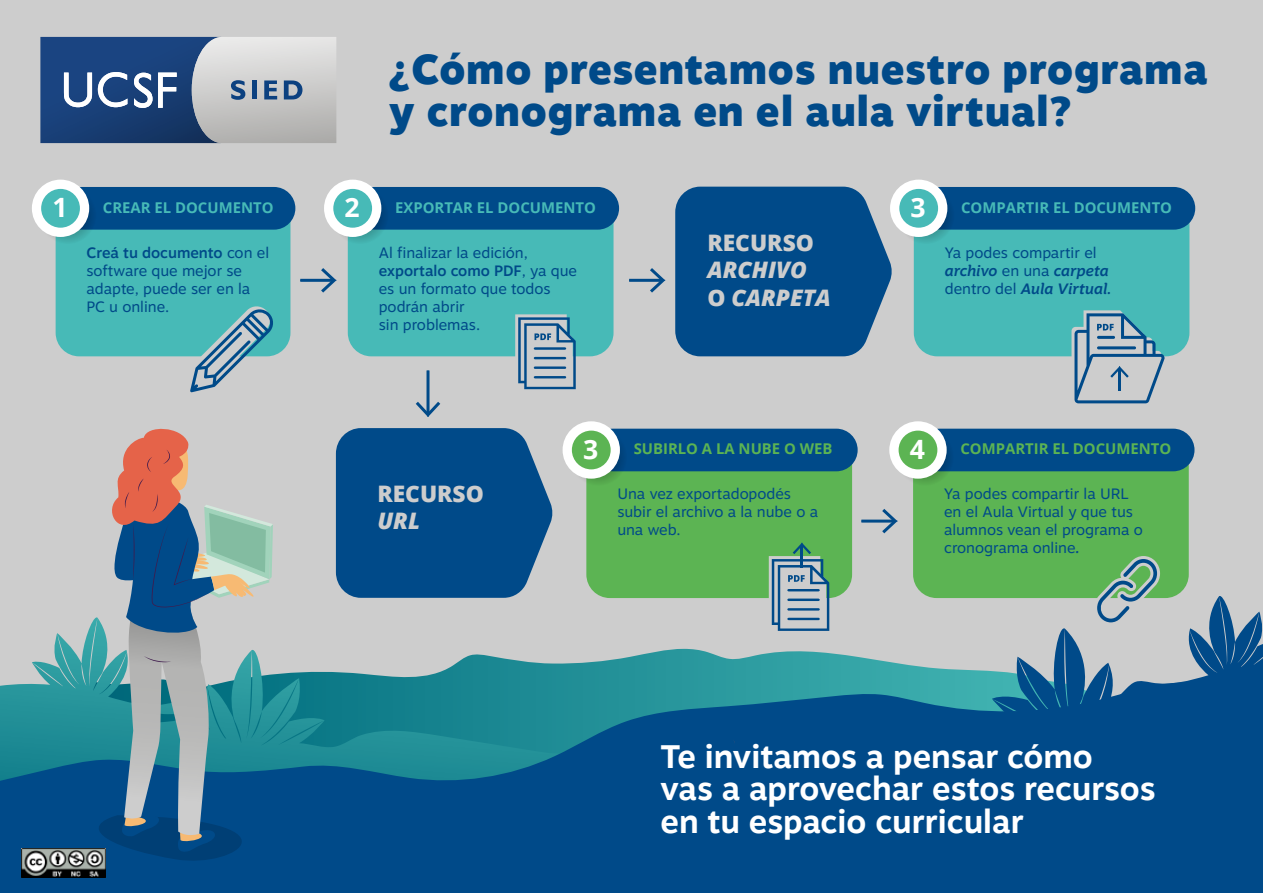
<style>
.page{position:relative;width:1263px;height:893px;background:#cdcdcd}
.page>*{position:absolute;margin:0;border:0;box-sizing:border-box;transform-origin:0 0}
.t1{font:900 41.7px/42px "Motiva Sans";letter-spacing:.02em;color:#004a89}
.t2{font:700 32.55px/32.5px "Motiva Sans";color:#fff}
.t3{font:700 26.55px "Open Sans";color:#fff}
.t4{font:italic 800 22.8px/27.3px "Open Sans";color:#cdcdcd}
.t5{font:800 22.8px "Open Sans";color:#cdcdcd}
.t6{font:15px/18px "Motiva Sans";color:#004a89}
.t7{font:700 14.85px "Open Sans";color:#47bab7}
.t8{font:700 14.85px "Open Sans";color:#5cb453}
.s1{font-weight:500}
.s2{font-style:normal}
.s3{font-weight:500;font-style:italic}
</style>
<div class="page">
<svg style="left:32px;top:633px;width:620px;height:42px"></svg>
<svg style="left:665px;top:593px;width:598px;height:82px"></svg>
<svg style="left:0;top:675px;width:1263px;height:218px;fill:#004a89"></svg>
<img style="left:22px;top:848px;width:84px;height:30px">
<div style="left:913px;top:436px;width:276px;height:162px;background:#5cb453;border-radius:24px"></div>
<div style="left:919px;top:429px;width:275px;height:42px;background:#004a89;border-radius:21px"></div>
<svg style="left:896px;top:428px;width:58px;height:58px"></svg>
<div style="left:889px;top:421px;width:58px;height:58px;background:#fff;border-radius:50%"></div>
<div style="left:898px;top:431px;width:39px;height:38px;background:#5cb453;border-radius:50%"></div>
<div style="left:56px;top:194px;width:234px;height:162px;background:#47bab7;border-radius:24px"></div>
<div style="left:61px;top:187px;width:234px;height:43px;background:#004a89;border-radius:21px"></div>
<svg style="left:39px;top:187px;width:57px;height:57px"></svg>
<div style="left:32px;top:180px;width:57px;height:57px;background:#fff;border-radius:50%"></div>
<div style="left:41px;top:189px;width:39px;height:39px;background:#47bab7;border-radius:50%"></div>
<svg style="left:40px;top:37px;width:296px;height:106px"></svg>
<svg style="left:99px;top:428px;width:174px;height:433px"></svg>
<div style="left:348px;top:194px;width:265px;height:162px;background:#47bab7;border-radius:24px"></div>
<div style="left:353px;top:187px;width:266px;height:43px;background:#004a89;border-radius:21px"></div>
<svg style="left:331px;top:187px;width:57px;height:57px"></svg>
<div style="left:324px;top:180px;width:57px;height:57px;background:#fff;border-radius:50%"></div>
<div style="left:333px;top:189px;width:39px;height:39px;background:#47bab7;border-radius:50%"></div>
<svg style="left:187px;top:306px;width:87px;height:86px"></svg>
<div style="left:914px;top:194px;width:275px;height:162px;background:#47bab7;border-radius:24px"></div>
<div style="left:919px;top:187px;width:276px;height:43px;background:#004a89;border-radius:21px"></div>
<svg style="left:897px;top:187px;width:57px;height:57px"></svg>
<div style="left:890px;top:180px;width:57px;height:57px;background:#fff;border-radius:50%"></div>
<div style="left:899px;top:189px;width:39px;height:39px;background:#47bab7;border-radius:50%"></div>
<svg style="left:515px;top:314px;width:61px;height:75px"></svg>
<svg style="left:1071px;top:310px;width:93px;height:93px"></svg>
<div style="left:586px;top:436px;width:266px;height:162px;background:#5cb453;border-radius:24px"></div>
<div style="left:592px;top:429px;width:266px;height:42px;background:#004a89;border-radius:21px"></div>
<svg style="left:570px;top:428px;width:57px;height:58px"></svg>
<div style="left:563px;top:421px;width:57px;height:58px;background:#fff;border-radius:50%"></div>
<div style="left:572px;top:431px;width:39px;height:38px;background:#5cb453;border-radius:50%"></div>
<svg style="left:769px;top:543px;width:60px;height:88px"></svg>
<svg style="left:336px;top:428px;width:217px;height:170px"></svg>
<svg style="left:1094px;top:556px;width:66px;height:69px"></svg>
<svg style="left:675px;top:187px;width:217px;height:169px"></svg>
<hr style="left:629px;top:279px;width:33px;height:3px;background:#004a89">
<svg style="left:650px;top:268px;width:15px;height:25px"></svg>
<hr style="left:300px;top:279px;width:33px;height:3px;background:#004a89">
<svg style="left:321px;top:268px;width:15px;height:25px"></svg>
<hr style="left:861px;top:520px;width:33px;height:3px;background:#004a89">
<svg style="left:882px;top:509px;width:15px;height:24px"></svg>
<hr style="left:426px;top:370px;width:3px;height:44px;background:#004a89">
<svg style="left:416px;top:402px;width:24px;height:15px"></svg>
<h3 class="t3" style="left:52px;top:189px;width:17px">1</h3>
<p class="t7" style="left:103px;top:197px;width:172px">CREAR EL DOCUMENTO</p>
<p class="t6" style="left:87px;top:243px;width:184px"><span class="s1">Creá tu documento</span> con el software que mejor se adapte, puede ser en la<br>PC u online.</p>
<h1 class="t1" style="left:389px;top:48px;width:820px">¿Cómo presentamos nuestro programa y cronograma en el aula virtual?</h1>
<h3 class="t3" style="left:345px;top:189px;width:17px">2</h3>
<p class="t7" style="left:395px;top:197px;width:202px">EXPORTAR EL DOCUMENTO</p>
<p class="t6" style="left:379px;top:243px;width:200px">Al finalizar la edición, <span class="s1">exportalo como PDF</span>, ya que es un formato que todos podrán abrir<br>sin problemas.</p>
<h3 class="t5" style="left:707px;top:225px;width:108px">RECURSO</h3>
<h3 class="t4" style="left:707px;top:255px;width:125px">ARCHIVO<br><span class="s2">O</span> CARPETA</h3>
<h3 class="t5" style="left:377px;top:476px;width:108px">RECURSO</h3>
<h3 class="t4" style="left:377px;top:506px;width:44px">URL</h3>
<h3 class="t3" style="left:583px;top:430px;width:17px">3</h3>
<p class="t8" style="left:634px;top:438px;width:200px">SUBIRLO A LA NUBE O WEB</p>
<p class="t6" style="left:617px;top:485px;width:202px">Una vez exportadopodés subir el archivo a la nube o a una web.</p>
<h3 class="t3" style="left:911px;top:189px;width:17px">3</h3>
<p class="t7" style="left:961px;top:197px;width:212px">COMPARTIR EL DOCUMENTO</p>
<p class="t6" style="left:945px;top:243px;width:168px">Ya podes compartir el <span class="s3">archivo</span> en una <span class="s3">carpeta </span>dentro del <span class="s3">Aula Virtual.</span></p>
<h3 class="t3" style="left:910px;top:430px;width:17px">4</h3>
<p class="t8" style="left:960px;top:438px;width:212px">COMPARTIR EL DOCUMENTO</p>
<p class="t6" style="left:944px;top:485px;width:200px">Ya podes compartir la URL en el Aula Virtual y que tus alumnos vean el programa o cronograma online<span class="s3">.</span></p>
<h2 class="t2" style="left:660px;top:739px;width:497px">Te invitamos a pensar cómo<br>vas a aprovechar estos recursos en tu espacio curricular</h2>
</div>
